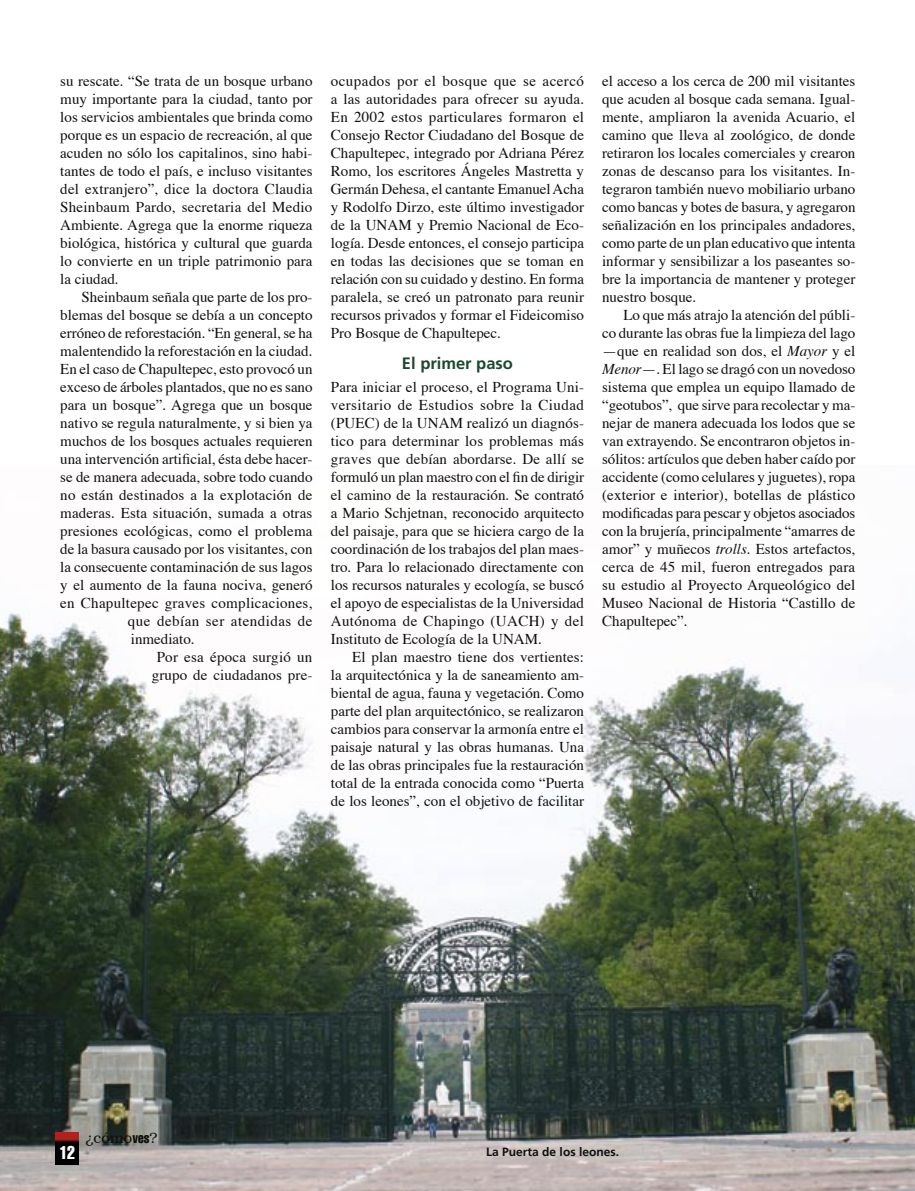
<style>
.page{position:relative;width:915px;height:1191px;background:#fff}
.page>*{position:absolute;margin:0;border:0;box-sizing:border-box;transform-origin:0 0}
.t1{font:extra-condensed 18px "Helvetica";color:#fff;scale:.95 1}
.Subtítulo{font:700 16.5px "Frutiger";color:#1c4830}
.Cuerpo_CV{font:15px/18px "Times";color:#0f0f0f;text-align:justify}
.Cuerpo_1_CV{font:15px/18px "Times";color:#0f0f0f;text-align:justify}
.Cuerpo_CV-2{font:15px "Times";letter-spacing:.02em;color:#0f0f0f}
.Cuerpo_CV-3{font:15px "Times";letter-spacing:.03em;color:#0f0f0f}
.t2{font:300 15px "Bookman";color:#0f0f0f}
.Pie_de_foto{font:700 12px "Frutiger";color:#0f0f0f}
.s1{font-style:italic}
.s2{font-family:"Helvetica";font-weight:400;font-stretch:extra-condensed;font-size:13.5px}
</style>
<div class="page">
<img style="left:0;top:611px;width:914px;height:580px">
<p class="Cuerpo_CV" style="left:60px;top:72px;width:254px">su rescate. “Se trata de un bosque urbano muy importante para la ciudad, tanto por los servicios ambientales que brinda como porque es un espacio de recreación, al que acuden no sólo los capitalinos, sino habi&shy;tantes de todo el país, e incluso visitantes del extranjero”, dice la doctora Claudia Sheinbaum Pardo, secretaria del Medio Ambiente. Agrega que la enorme riqueza biológica, histórica y cultural que guarda lo convierte en un triple patrimonio para la ciudad.</p>
<p class="Cuerpo_CV" style="left:82px;top:288px;width:232px">Sheinbaum señala que parte de los pro-</p>
<p class="Cuerpo_CV" style="left:60px;top:306px;width:254px">blemas del bosque se debía a un concepto</p>
<p class="Cuerpo_CV" style="left:60px;top:324px;width:253px">erróneo de reforestación. “En general, se ha</p>
<p class="Cuerpo_CV" style="left:60px;top:342px;width:253px">malentendido la reforestación en la ciudad.</p>
<p class="Cuerpo_CV" style="left:60px;top:360px;width:254px">En el caso de Chapultepec, esto provocó un</p>
<p class="Cuerpo_CV" style="left:60px;top:378px;width:254px">exceso de árboles plantados, que no es sano</p>
<p class="Cuerpo_CV" style="left:60px;top:396px;width:254px">para un bosque”. Agrega que un bosque</p>
<p class="Cuerpo_CV" style="left:60px;top:414px;width:254px">nativo se regula naturalmente, y si bien ya</p>
<p class="Cuerpo_CV" style="left:60px;top:432px;width:254px">muchos de los bosques actuales requieren</p>
<p class="Cuerpo_CV" style="left:60px;top:450px;width:253px">una intervención artificial, ésta debe hacer-</p>
<p class="Cuerpo_CV" style="left:60px;top:468px;width:254px">se de manera adecuada, sobre todo cuando</p>
<p class="Cuerpo_CV" style="left:60px;top:486px;width:253px">no están destinados a la explotación de</p>
<p class="Cuerpo_CV" style="left:60px;top:504px;width:253px">maderas. Esta situación, sumada a otras</p>
<p class="Cuerpo_CV" style="left:60px;top:522px;width:254px">presiones ecológicas, como el problema</p>
<p class="Cuerpo_CV" style="left:60px;top:540px;width:253px">de la basura causado por los visitantes, con</p>
<p class="Cuerpo_CV" style="left:60px;top:558px;width:254px">la consecuente contaminación de sus lagos</p>
<p class="Cuerpo_CV" style="left:60px;top:576px;width:254px">y el aumento de la fauna nociva, generó</p>
<p class="Cuerpo_CV-2" style="left:60px;top:593px;width:253px">en Chapultepec graves complicaciones,</p>
<p class="Cuerpo_CV-3" style="left:128px;top:611px;width:186px">que debían ser atendidas de</p>
<p class="Cuerpo_CV" style="left:131px;top:630px;width:65px">inmediato.</p>
<p class="Cuerpo_CV" style="left:152px;top:648px;width:162px;text-align:center">Por esa época surgió un grupo de ciudadanos pre-</p>
<p class="Cuerpo_CV" style="left:331px;top:72px;width:255px">ocupados por el bosque que se acercó a las autoridades para ofrecer su ayuda.<br>En 2002 estos particulares formaron el Consejo Rector Ciudadano del Bosque de Chapultepec, integrado por Adriana Pérez Romo, los escritores Ángeles Mastretta y Germán Dehesa, el cantante Emanuel Acha y Rodolfo Dirzo, este último investigador de la UNAM y Premio Nacional de Eco&shy;logía. Desde entonces, el consejo participa en todas las decisiones que se toman en relación con su cuidado y destino. En forma paralela, se creó un patronato para reunir recursos privados y formar el Fideicomiso Pro Bosque de Chapultepec.</p>
<p class="Subtítulo" style="left:402px;top:354px;width:112px">El primer paso</p>
<p class="Cuerpo_1_CV" style="left:331px;top:378px;width:255px">Para iniciar el proceso, el Programa Uni&shy;versitario de Estudios sobre la Ciudad (PUEC) de la UNAM realizó un diagnós&shy;tico para determinar los problemas más graves que debían abordarse. De allí se formuló un plan maestro con el fin de dirigir el camino de la restauración. Se contrató a Mario Schjetnan, reconocido arquitecto del paisaje, para que se hiciera cargo de la coordinación de los trabajos del plan maes&shy;tro. Para lo relacionado directamente con los recursos naturales y ecología, se buscó el apoyo de especialistas de la Universidad Autónoma de Chapingo (UACH) y del Instituto de Ecología de la UNAM.</p>
<p class="Cuerpo_CV" style="left:331px;top:648px;width:255px;text-indent:21px">El plan maestro tiene dos vertientes: la arquitectónica y la de saneamiento am&shy;biental de agua, fauna y vegetación. Como parte del plan arquitectónico, se realizaron cambios para conservar la armonía entre el paisaje natural y las obras humanas. Una de las obras principales fue la restauración total de la entrada conocida como “Puerta de los leones”, con el objetivo de facilitar</p>
<p class="Cuerpo_CV" style="left:602px;top:72px;width:255px">el acceso a los cerca de 200 mil visitantes que acuden al bosque cada semana. Igual&shy;mente, ampliaron la avenida Acuario, el camino que lleva al zoológico, de donde retiraron los locales comerciales y crearon zonas de descanso para los visitantes. In&shy;tegraron también nuevo mobiliario urbano como bancas y botes de basura, y agregaron señalización en los principales andadores, como parte de un plan educativo que intenta informar y sensibilizar a los paseantes so&shy;bre la importancia de mantener y proteger nuestro bosque.</p>
<p class="Cuerpo_CV" style="left:602px;top:306px;width:255px;text-indent:21px">Lo que más atrajo la atención del públi&shy;co durante las obras fue la limpieza del lago —que en realidad son dos, el <span class="s1">Mayor</span> y el <span class="s1">Menor</span>—<span class="s1">.</span> El lago se dragó con un novedoso sistema que emplea un equipo llamado de “geotubos”, que sirve para recolectar y ma&shy;nejar de manera adecuada los lodos que se van extrayendo. Se encontraron objetos in&shy;sólitos: artículos que deben haber caído por accidente (como celulares y juguetes), ropa (exterior e interior), botellas de plástico modificadas para pescar y objetos asociados con la brujería, principalmente “amarres de amor” y muñecos <span class="s1">trolls</span>. Estos artefactos, cerca de 45 mil, fueron entregados para su estudio al Proyecto Arqueológico del Museo Nacional de Historia “Castillo de Chapultepec”.</p>
<p class="t1" style="left:59px;top:1143px;width:18px">12</p>
<p class="t2" style="left:85px;top:1129px;width:74px">¿cómo<span class="s2">ves</span>?</p>
<p class="Pie_de_foto" style="left:486px;top:1145px;width:134px">La Puerta de los leones.</p>
</div>
